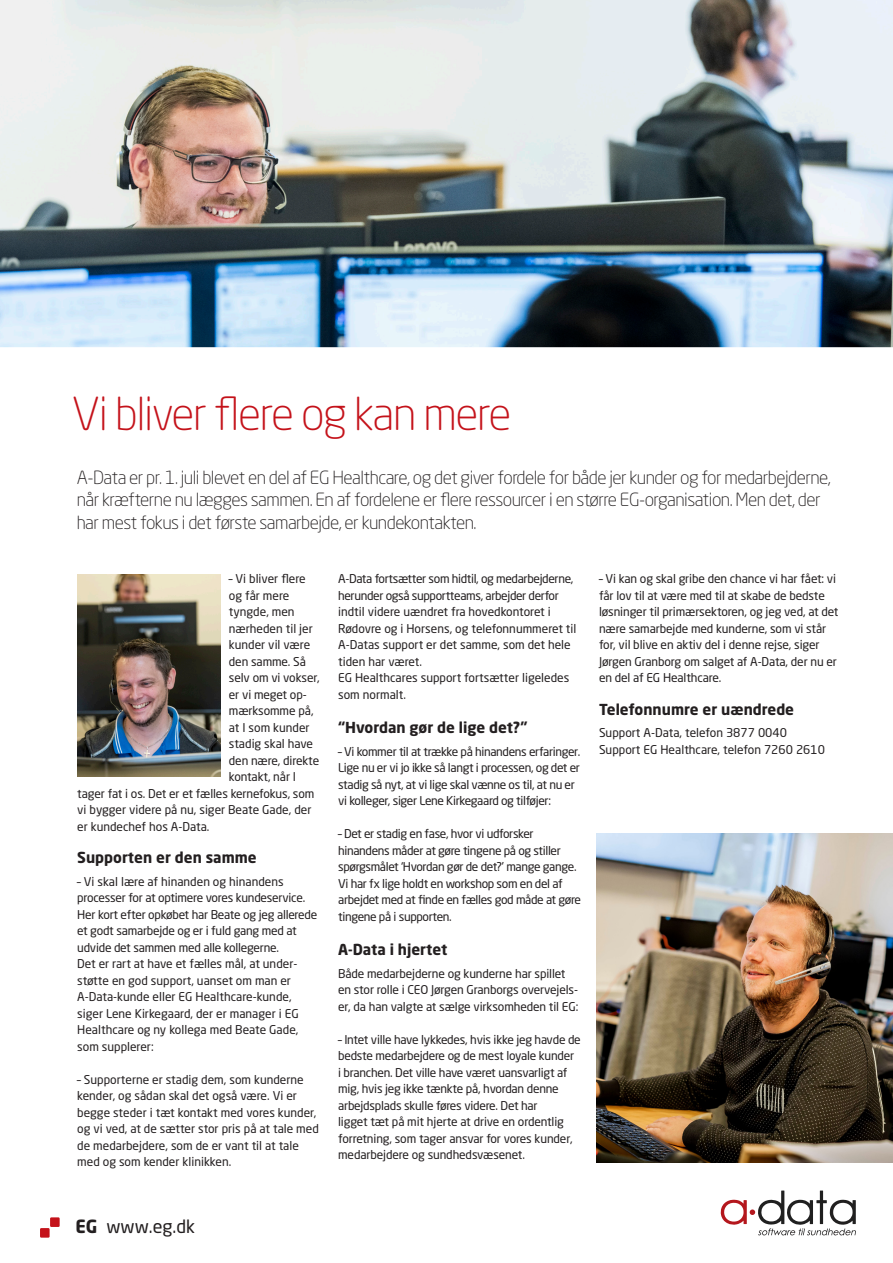
<style>
.page{position:relative;width:893px;height:1263px;background:#fff}
.page>*{position:absolute;margin:0;border:0;box-sizing:border-box;transform-origin:0 0}
.Overskrift{font:300 45px "Neo Sans Std";letter-spacing:-.03em;color:#c4121a}
.Brødtekst{font:300 18px/22.5px "Neo Sans Std";letter-spacing:-.03em;color:#231f20}
.t1{font:18px "Neo Sans Std";color:#231f20}
.t2{font:700 15px "Neo Sans Std";color:#231f20}
.t3{font:12px/16.5px "Neo Sans Std";letter-spacing:-.01em;color:#231f20}
.t4{font:12px/16.5px "Neo Sans Std";letter-spacing:-.03em;color:#231f20}
.s1{font-weight:700}
</style>
<div class="page">
<img style="left:0;top:0;width:893px;height:348px">
<div style="left:40px;top:1228px;width:10px;height:9px;background:#c4121a"></div>
<div style="left:50px;top:1217px;width:10px;height:10px;background:#c4121a"></div>
<img style="left:597px;top:833px;width:296px;height:329px">
<img style="left:77px;top:574px;width:143px;height:203px">
<svg style="left:720px;top:1190px;width:136px;height:46px"></svg>
<p class="Overskrift" style="left:72px;top:387px;width:441px">Vi bliver flere og kan mere</p>
<p class="Brødtekst" style="left:77px;top:466px;width:756px">A-Data er pr. 1. juli blevet en del af EG Healthcare, og det giver fordele for både jer kunder og for medarbejderne, når kræfterne nu lægges sammen. En af fordelene er flere ressourcer i en større EG-organisation. Men det, der har mest fokus i det første samarbejde, er kundekontakten.</p>
<p class="t3" style="left:229px;top:570px;width:78px">– Vi bliver flere</p>
<p class="t3" style="left:229px;top:587px;width:62px">og får mere</p>
<p class="t3" style="left:229px;top:603px;width:67px">tyngde, men</p>
<p class="t3" style="left:229px;top:620px;width:85px">nærheden til jer</p>
<p class="t3" style="left:229px;top:636px;width:83px">kunder vil være</p>
<p class="t3" style="left:229px;top:653px;width:79px">den samme. Så</p>
<p class="t3" style="left:229px;top:669px;width:92px">selv om vi vokser,</p>
<p class="t3" style="left:229px;top:686px;width:79px">er vi meget op-</p>
<p class="t3" style="left:229px;top:702px;width:86px">mærksomme på,</p>
<p class="t3" style="left:229px;top:719px;width:82px">at I som kunder</p>
<p class="t3" style="left:229px;top:735px;width:86px">stadig skal have</p>
<p class="t3" style="left:229px;top:752px;width:92px">den nære, direkte</p>
<p class="t3" style="left:229px;top:768px;width:69px">kontakt, når I</p>
<p class="t3" style="left:77px;top:785px;width:239px">tager fat i os. Det er et fælles kernefokus, som</p>
<p class="t3" style="left:77px;top:801px;width:236px">vi bygger videre på nu, siger Beate Gade, der</p>
<p class="t3" style="left:77px;top:818px;width:134px">er kundechef hos A-Data.</p>
<p class="t2" style="left:77px;top:848px;width:181px">Supporten er den samme</p>
<p class="t3" style="left:77px;top:873px;width:242px">– Vi skal lære af hinanden og hinandens processer for at optimere vores kundeservice.<br>Her kort efter opkøbet har Beate og jeg allerede et godt samarbejde og er i fuld gang med at udvide det sammen med alle kollegerne.</p>
<p class="t3" style="left:77px;top:955px;width:223px">Det er rart at have et fælles mål, at under&shy;støtte en god support, uanset om man er A-Data-kunde eller EG Healthcare-kunde, siger Lene Kirkegaard, der er manager i EG Healthcare og ny kollega med Beate Gade, som supplerer:</p>
<p class="t3" style="left:77px;top:1071px;width:243px">– Supporterne er stadig dem, som kunderne kender, og sådan skal det også være. Vi er begge steder i tæt kontakt med vores kunder, og vi ved, at de sætter stor pris på at tale med de medarbejdere, som de er vant til at tale med og som kender klinikken.</p>
<p class="t3" style="left:338px;top:570px;width:240px">A-Data fortsætter som hidtil, og medarbejderne, herunder også supportteams, arbejder derfor indtil videre uændret fra hovedkontoret i Rødovre og i Horsens, og telefonnummeret til A-Datas support er det samme, som det hele tiden har været.</p>
<p class="t3" style="left:338px;top:669px;width:233px">EG Healthcares support fortsætter ligeledes som normalt.</p>
<p class="t2" style="left:338px;top:718px;width:191px">“Hvordan gør de lige det?”</p>
<p class="t4" style="left:338px;top:743px;width:244px">– Vi kommer til at trække på hinandens erfaringer.<br>Lige nu er vi jo ikke så langt i processen, og det er stadig så nyt, at vi lige skal vænne os til, at nu er vi kolleger, siger Lene Kirkegaard og tilføjer:</p>
<p class="t4" style="left:338px;top:825px;width:244px">– Det er stadig en fase, hvor vi udforsker hinandens måder at gøre tingene på og stiller spørgsmålet ‘Hvordan gør de det?’ mange gange.<br>Vi har fx lige holdt en workshop som en del af arbejdet med at finde en fælles god måde at gøre tingene på i supporten.</p>
<p class="t2" style="left:338px;top:940px;width:111px">A-Data i hjertet</p>
<p class="t3" style="left:338px;top:965px;width:242px">Både medarbejderne og kunderne har spillet en stor rolle i CEO Jørgen Granborgs overvejels&shy;er, da han valgte at sælge virksomheden til EG:</p>
<p class="t3" style="left:338px;top:1031px;width:244px">– Intet ville have lykkedes, hvis ikke jeg havde de bedste medarbejdere og de mest loyale kunder<br>i branchen. Det ville have været uansvarligt af mig, hvis jeg ikke tænkte på, hvordan denne arbejdsplads skulle føres videre. Det har<br>ligget tæt på mit hjerte at drive en ordentlig forretning, som tager ansvar for vores kunder, medarbejdere og sundhedsvæsenet.</p>
<p class="t3" style="left:599px;top:570px;width:241px">– Vi kan og skal gribe den chance vi har fået: vi får lov til at være med til at skabe de bedste løsninger til primærsektoren, og jeg ved, at det nære samarbejde med kunderne, som vi står for, vil blive en aktiv del i denne rejse, siger Jørgen Granborg om salget af A-Data, der nu er en del af EG Healthcare.</p>
<p class="t2" style="left:599px;top:699px;width:197px">Telefonnumre er uændrede</p>
<p class="t3" style="left:599px;top:724px;width:190px">Support A-Data, telefon 3877 0040</p>
<p class="t3" style="left:599px;top:741px;width:227px">Support EG Healthcare, telefon 7260 2610</p>
<p class="t1" style="left:75px;top:1215px;width:121px"><span class="s1">EG</span> www.eg.dk</p>
</div>
